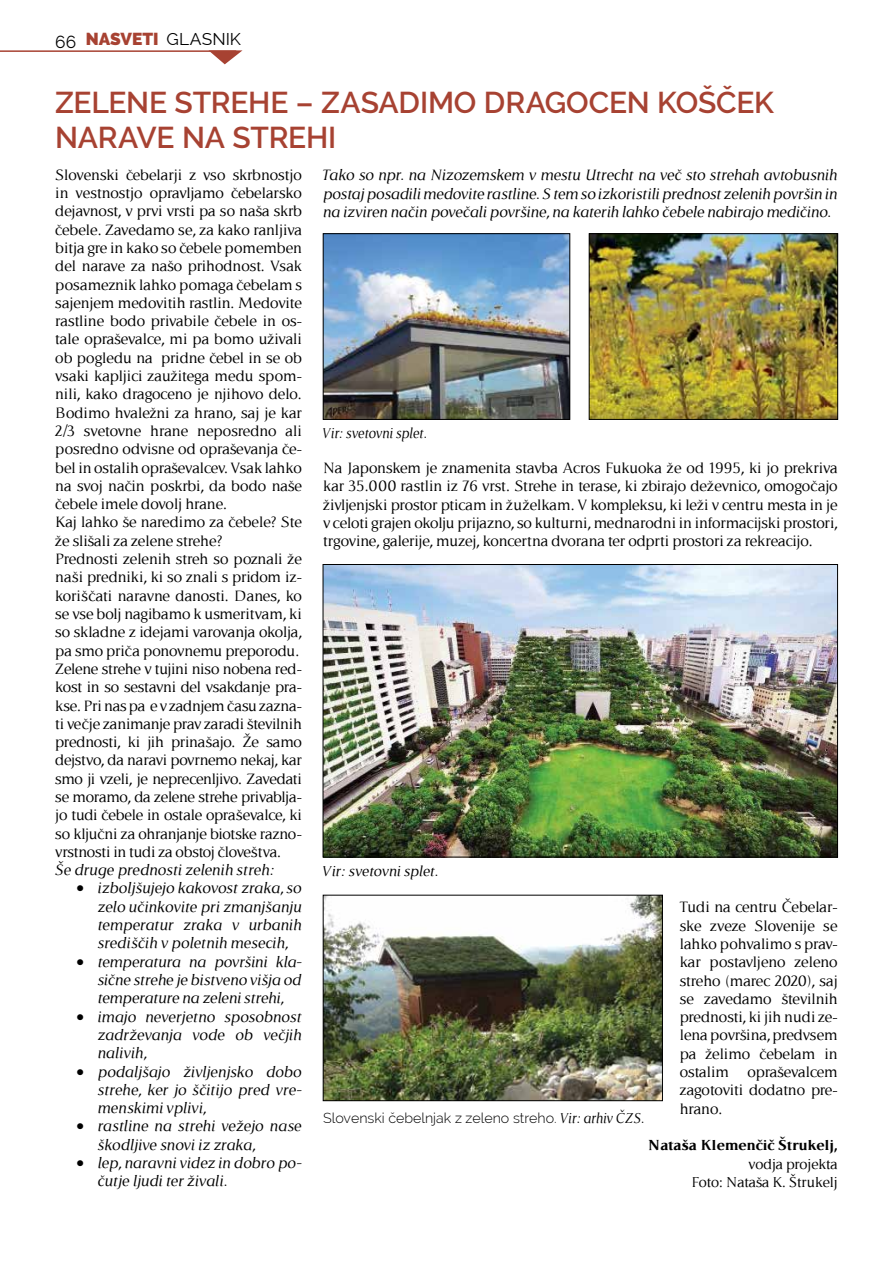
<style>
.page{position:relative;width:893px;height:1263px;background:#fff}
.page>*{position:absolute;margin:0;border:0;box-sizing:border-box;transform-origin:0 0}
.t1{font:600 30px/34.5px "Raleway";letter-spacing:-.01em;color:#a74232}
.t2{font:900 17.25px "Raleway";color:#a74232}
.t3{font:15.75px/18.3px "Libersina";color:#000;text-align:justify}
.t4{font:italic 15.75px/18.3px "Libersina";letter-spacing:-.005em;color:#000;text-align:justify}
.t5{font:15px/18.3px "Libersina";color:#000;text-align:right}
.t6{font:700 15px "Libersina";color:#000}
.t7{font:italic 15px "Libersina";letter-spacing:-.005em;color:#000}
.t8{font:italic 15px "Libersina";letter-spacing:-.005em;color:#000;scale:.9 1}
.t9{font:300 14.25px "Raleway";color:#000}
.s1{font-weight:400;color:#000}
.s2{font-weight:400;font-size:16.8px;color:#000}
.s3{font-family:"Libersina";font-weight:400;font-style:italic;font-size:15px}
</style>
<div class="page">
<hr style="left:0;top:50px;width:236px;height:2px;background:#a74232">
<svg style="left:208px;top:50px;width:35px;height:14px"></svg>
<img style="left:325px;top:235px;width:243px;height:183px">
<div style="left:323px;top:233px;width:247px;height:187px;border:1px solid #000"></div>
<img style="left:591px;top:235px;width:245px;height:183px">
<div style="left:589px;top:233px;width:249px;height:187px;border:1px solid #000"></div>
<img style="left:325px;top:566px;width:511px;height:289px">
<div style="left:323px;top:564px;width:515px;height:293px;border:1px solid #000"></div>
<img style="left:325px;top:897px;width:336px;height:202px">
<div style="left:323px;top:895px;width:340px;height:206px;border:1px solid #000"></div>
<p class="t2" style="left:55px;top:29px;width:187px"><span class="s1">66</span> NASVETI <span class="s2">GLASNIK</span></p>
<h1 class="t1" style="left:55px;top:85px;width:720px">ZELENE STREHE – ZASADIMO DRAGOCEN KOŠČEK<br>NARAVE NA STREHI</h1>
<p class="t3" style="left:55px;top:166px;width:248px;text-align:left">Slovenski čebelarji z vso skrbnostjo in vestnostjo opravljamo čebelarsko dejavnost, v prvi vrsti pa so naša skrb čebele. Zavedamo se, za kako ranljiva bitja gre in kako so čebele pomemben del narave za našo prihodnost. Vsak posameznik lahko pomaga čebelam s sajenjem medovitih rastlin. Medovite rastline bodo privabile čebele in os&shy;tale opraševalce, mi pa bomo uživali ob pogledu na pridne čebel in se ob vsaki kapljici zaužitega medu spom&shy;nili, kako dragoceno je njihovo delo.<br>Bodimo hvaležni za hrano, saj je kar 2/3 svetovne hrane neposredno ali posredno odvisne od opraševanja če&shy;bel in ostalih opraševalcev. Vsak lahko na svoj način poskrbi, da bodo naše čebele imele dovolj hrane.<br>Kaj lahko še naredimo za čebele? Ste že slišali za zelene strehe?<br>Prednosti zelenih streh so poznali že naši predniki, ki so znali s pridom iz&shy;koriščati naravne danosti. Danes, ko se vse bolj nagibamo k usmeritvam, ki so skladne z idejami varovanja okolja, pa smo priča ponovnemu preporodu.<br>Zelene strehe v tujini niso nobena red&shy;kost in so sestavni del vsakdanje pra&shy;kse. Pri nas pa e v zadnjem času zazna&shy;ti večje zanimanje prav zaradi številnih prednosti, ki jih prinašajo. Že samo dejstvo, da naravi povrnemo nekaj, kar smo ji vzeli, je neprecenljivo. Zavedati se moramo, da zelene strehe privablja&shy;jo tudi čebele in ostale opraševalce, ki so ključni za ohranjanje biotske razno&shy;vrstnosti in tudi za obstoj človeštva.</p>
<p class="t4" style="left:55px;top:861px;width:221px">Še druge prednosti zelenih streh:</p>
<p class="t4" style="left:98px;top:879px;width:206px;text-indent:-21px">• izboljšujejo kakovost zraka, so zelo učinkovite pri zmanjšanju temperatur zraka v urbanih središčih v poletnih mesecih,</p>
<p class="t4" style="left:98px;top:953px;width:206px;text-indent:-21px">• temperatura na površini kla&shy;sične strehe je bistveno višja od temperature na zeleni strehi,</p>
<p class="t4" style="left:98px;top:1008px;width:206px;text-indent:-21px">• imajo neverjetno sposobnost zadrževanja vode ob večjih nalivih,</p>
<p class="t4" style="left:98px;top:1062px;width:206px;text-indent:-21px">• podaljšajo življenjsko dobo strehe, ker jo ščitijo pred vre&shy;menskimi vplivi,</p>
<p class="t4" style="left:98px;top:1117px;width:206px;text-indent:-21px">• rastline na strehi vežejo nase škodljive snovi iz zraka,</p>
<p class="t4" style="left:98px;top:1154px;width:206px;text-indent:-21px">• lep, naravni videz in dobro po&shy;čutje ljudi ter živali.</p>
<p class="t4" style="left:323px;top:166px;width:516px">Tako so npr. na Nizozemskem v mestu Utrecht na več sto strehah avtobusnih postaj posadili medovite rastline. S tem so izkoristili prednost zelenih površin in na izviren način povečali površine, na katerih lahko čebele nabirajo medičino.</p>
<p class="t8" style="left:323px;top:424px;width:117px">Vir: svetovni splet.</p>
<p class="t3" style="left:323px;top:459px;width:516px">Na Japonskem je znamenita stavba Acros Fukuoka že od 1995, ki jo prekriva kar 35.000 rastlin iz 76 vrst. Strehe in terase, ki zbirajo deževnico, omogočajo življenjski prostor pticam in žuželkam. V kompleksu, ki leži v centru mesta in je v celoti grajen okolju prijazno, so kulturni, mednarodni in informacijski prostori, trgovine, galerije, muzej, koncertna dvorana ter odprti prostori za rekreacijo.</p>
<p class="t7" style="left:323px;top:861px;width:117px">Vir: svetovni splet.</p>
<p class="t3" style="left:680px;top:898px;width:160px">Tudi na centru Čebelar&shy;ske zveze Slovenije se lahko pohvalimo s prav&shy;kar postavljeno zeleno streho (marec 2020), saj se zavedamo številnih prednosti, ki jih nudi ze&shy;lena površina, predvsem pa želimo čebelam in ostalim opraševalcem zagotoviti dodatno pre&shy;hrano.</p>
<p class="t6" style="left:647px;top:1135px;width:192px">Nataša Klemenčič Štrukelj,</p>
<p class="t5" style="left:692px;top:1155px;width:148px">vodja projekta<br>Foto: Nataša K. Štrukelj</p>
<p class="t9" style="left:323px;top:1110px;width:323px">Slovenski čebelnjak z zeleno streho. <span class="s3">Vir: arhiv ČZS.</span></p>
</div>
